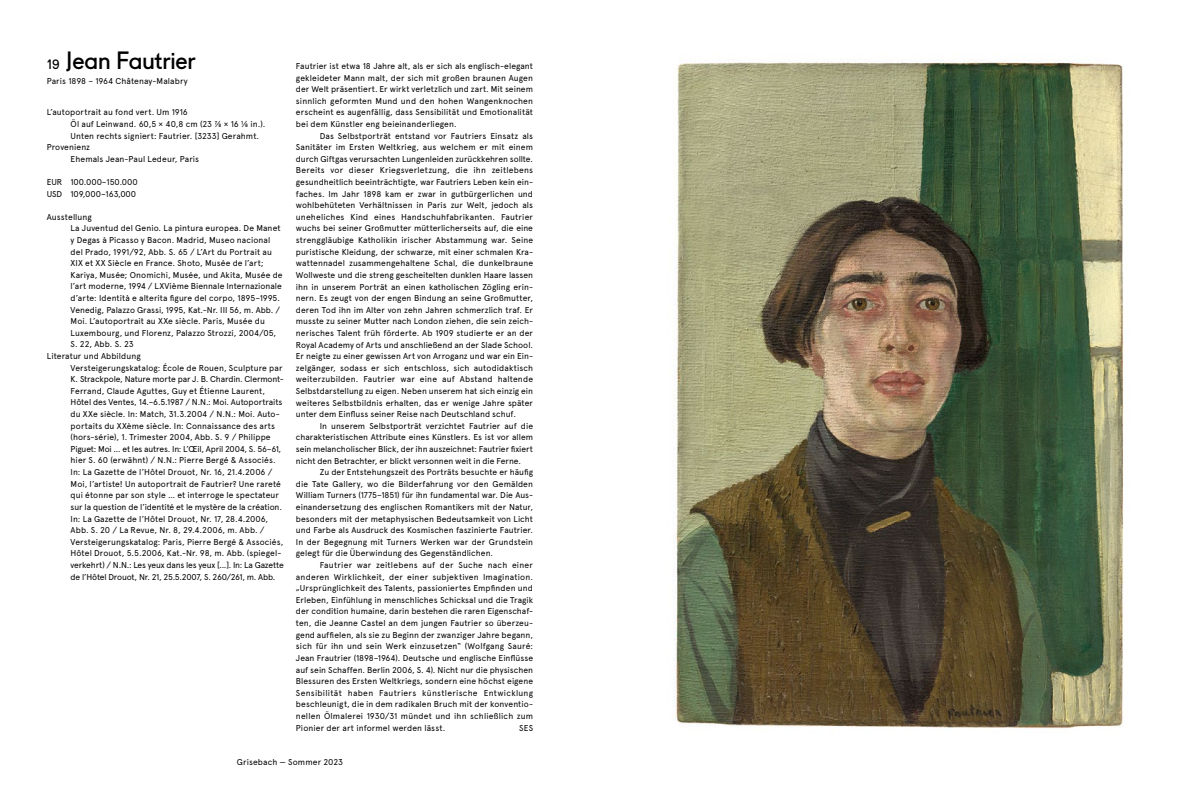
<style>
.page{position:relative;width:1191px;height:794px;background:#fff}
.page>*{position:absolute;margin:0;border:0;box-sizing:border-box;transform-origin:0 0}
.t1{font:24px "Fugue";letter-spacing:-.01em;color:#000}
.t2{font:8.5px/11.6px "Apercu Pro";letter-spacing:.005em;color:#000;text-align:justify}
.t3{font:8.5px "Apercu Pro";letter-spacing:-.02em;color:#000}
.t4{font:8.5px "Apercu Pro";letter-spacing:-.015em;color:#000}
.t5{font:8.5px "Apercu Pro";letter-spacing:-.025em;color:#000}
.s1{font-size:13px}
</style>
<div class="page">
<img style="left:674px;top:60px;width:450px;height:669px">
<h1 class="t1" style="left:47px;top:41px;width:150px"><span class="s1">19</span> Jean Fautrier</h1>
<p class="t2" style="left:47px;top:74px;width:142px">Paris 1898 – 1964 Châtenay-Malabry</p>
<p class="t2" style="left:47px;top:106px;width:143px">L’autoportrait au fond vert. Um 1916</p>
<p class="t2" style="left:71px;top:117px;width:196px">Öl auf Leinwand. 60,5 × 40,8 cm (23 ⅞ × 16 ⅛ in.).</p>
<p class="t2" style="left:71px;top:129px;width:190px">Unten rechts signiert: Fautrier. [3233] Gerahmt.</p>
<p class="t2" style="left:47px;top:141px;width:45px">Provenienz</p>
<p class="t2" style="left:71px;top:152px;width:130px">Ehemals Jean-Paul Ledeur, Paris</p>
<p class="t2" style="left:47px;top:175px;width:92px">EUR 100.000–150.000<br>USD 109,000–163,000</p>
<p class="t2" style="left:47px;top:210px;width:46px">Ausstellung</p>
<p class="t2" style="left:71px;top:222px;width:212px">La Juventud del Genio. La pintura europea. De Manet</p>
<p class="t2" style="left:71px;top:233px;width:201px">y Degas à Picasso y Bacon. Madrid, Museo nacional</p>
<p class="t2" style="left:71px;top:245px;width:203px">del Prado, 1991/92, Abb. S. 65 / L’Art du Portrait au</p>
<p class="t2" style="left:71px;top:257px;width:194px">XIX et XX Siècle en France. Shoto, Musée de l’art;</p>
<p class="t2" style="left:71px;top:268px;width:213px">Kariya, Musée; Onomichi, Musée, und Akita, Musée de</p>
<p class="t2" style="left:71px;top:280px;width:213px">l’art moderne, 1994 / LXVième Biennale Internazionale</p>
<p class="t2" style="left:71px;top:291px;width:211px">d’arte: Identità e alterita figure del corpo, 1895–1995.</p>
<p class="t2" style="left:71px;top:303px;width:211px">Venedig, Palazzo Grassi, 1995, Kat.-Nr. III 56, m. Abb. /</p>
<p class="t2" style="left:71px;top:315px;width:196px">Moi. L’autoportrait au XXe siècle. Paris, Musée du</p>
<p class="t2" style="left:71px;top:326px;width:207px">Luxembourg, und Florenz, Palazzo Strozzi, 2004/05,</p>
<p class="t2" style="left:71px;top:338px;width:65px">S. 22, Abb. S. 23</p>
<p class="t2" style="left:47px;top:349px;width:95px">Literatur und Abbildung</p>
<p class="t2" style="left:71px;top:361px;width:213px">Versteigerungskatalog: École de Rouen, Sculpture par</p>
<p class="t4" style="left:71px;top:373px;width:215px">K. Strackpole, Nature morte par J. B. Chardin. Clermont-</p>
<p class="t2" style="left:71px;top:384px;width:196px">Ferrand, Claude Aguttes, Guy et Étienne Laurent,</p>
<p class="t2" style="left:71px;top:396px;width:213px">Hôtel des Ventes, 14.–6.5.1987 / N.N.: Moi. Autoportraits</p>
<p class="t2" style="left:71px;top:407px;width:211px">du XXe siècle. In: Match, 31.3.2004 / N.N.: Moi. Auto-</p>
<p class="t2" style="left:71px;top:419px;width:206px">portaits du XXème siècle. In: Connaissance des arts</p>
<p class="t2" style="left:71px;top:431px;width:202px">(hors-série), 1. Trimester 2004, Abb. S. 9 / Philippe</p>
<p class="t3" style="left:71px;top:442px;width:212px">Piguet: Moi … et les autres. In: L’Œil, April 2004, S. 56–61,</p>
<p class="t2" style="left:71px;top:454px;width:206px">hier S. 60 (erwähnt) / N.N.: Pierre Bergé &amp; Associés.</p>
<p class="t2" style="left:71px;top:465px;width:203px">In: La Gazette de l’Hôtel Drouot, Nr. 16, 21.4.2006 /</p>
<p class="t2" style="left:71px;top:477px;width:212px">Moi, l’artiste! Un autoportrait de Fautrier? Une rareté</p>
<p class="t2" style="left:71px;top:489px;width:210px">qui étonne par son style … et interroge le spectateur</p>
<p class="t2" style="left:71px;top:500px;width:213px">sur la question de l’identité et le mystère de la création.</p>
<p class="t2" style="left:71px;top:512px;width:199px">In: La Gazette de l’Hôtel Drouot, Nr. 17, 28.4.2006,</p>
<p class="t2" style="left:71px;top:523px;width:195px">Abb. S. 20 / La Revue, Nr. 8, 29.4.2006, m. Abb. /</p>
<p class="t2" style="left:71px;top:535px;width:214px">Versteigerungskatalog: Paris, Pierre Bergé &amp; Associés,</p>
<p class="t2" style="left:71px;top:547px;width:212px">Hôtel Drouot, 5.5.2006, Kat.-Nr. 98, m. Abb. (spiegel-</p>
<p class="t3" style="left:71px;top:558px;width:215px">verkehrt) / N.N.: Les yeux dans les yeux [...]. In: La Gazette</p>
<p class="t5" style="left:71px;top:570px;width:206px">de l’Hôtel Drouot, Nr. 21, 25.5.2007, S. 260/261, m. Abb.</p>
<p class="t2" style="left:296px;top:59px;width:239px">Fautrier ist etwa 18 Jahre alt, als er sich als englisch-elegant gekleideter Mann malt, der sich mit großen braunen Augen der Welt präsentiert. Er wirkt verletzlich und zart. Mit seinem sinnlich geformten Mund und den hohen Wangenknochen erscheint es augenfällig, dass Sensibilität und Emotionalität bei dem Künstler eng beieinanderliegen.</p>
<p class="t2" style="left:296px;top:129px;width:239px;text-indent:24px">Das Selbstporträt entstand vor Fautriers Einsatz als Sanitäter im Ersten Weltkrieg, aus welchem er mit einem durch Giftgas verursachten Lungenleiden zurückkehren sollte.<br>Bereits vor dieser Kriegsverletzung, die ihn zeitlebens gesundheitlich beeinträchtigte, war Fautriers Leben kein ein&shy;faches. Im Jahr 1898 kam er zwar in gutbürgerlichen und wohlbehüteten Verhältnissen in Paris zur Welt, jedoch als uneheliches Kind eines Handschuhfabrikanten. Fautrier wuchs bei seiner Großmutter mütterlicherseits auf, die eine strenggläubige Katholikin irischer Abstammung war. Seine puristische Kleidung, der schwarze, mit einer schmalen Kra&shy;wattennadel zusammengehaltene Schal, die dunkelbraune Wollweste und die streng gescheitelten dunklen Haare lassen ihn in unserem Porträt an einen katholischen Zögling erin&shy;nern. Es zeugt von der engen Bindung an seine Großmutter, deren Tod ihn im Alter von zehn Jahren schmerzlich traf. Er musste zu seiner Mutter nach London ziehen, die sein zeich&shy;nerisches Talent früh förderte. Ab 1909 studierte er an der Royal Academy of Arts und anschließend an der Slade School.<br>Er neigte zu einer gewissen Art von Arroganz und war ein Ein&shy;zelgänger, sodass er sich entschloss, sich autodidaktisch weiterzubilden. Fautrier war eine auf Abstand haltende Selbstdarstellung zu eigen. Neben unserem hat sich einzig ein weiteres Selbstbildnis erhalten, das er wenige Jahre später unter dem Einfluss seiner Reise nach Deutschland schuf.</p>
<p class="t2" style="left:296px;top:419px;width:239px;text-indent:24px">In unserem Selbstporträt verzichtet Fautrier auf die charakteristischen Attribute eines Künstlers. Es ist vor allem sein melancholischer Blick, der ihn auszeichnet: Fautrier fixiert nicht den Betrachter, er blickt versonnen weit in die Ferne.</p>
<p class="t2" style="left:296px;top:466px;width:239px;text-indent:24px">Zu der Entstehungszeit des Porträts besuchte er häufig die Tate Gallery, wo die Bilderfahrung vor den Gemälden William Turners (1775–1851) für ihn fundamental war. Die Aus&shy;einandersetzung des englischen Romantikers mit der Natur, besonders mit der metaphysischen Bedeutsamkeit von Licht und Farbe als Ausdruck des Kosmischen faszinierte Fautrier.<br>In der Begegnung mit Turners Werken war der Grundstein gelegt für die Überwindung des Gegenständlichen.</p>
<p class="t2" style="left:296px;top:558px;width:239px;text-indent:24px">Fautrier war zeitlebens auf der Suche nach einer anderen Wirklichkeit, der einer subjektiven Imagination. „Ursprünglichkeit des Talents, passioniertes Empfinden und Erleben, Einfühlung in menschliches Schicksal und die Tragik der condition humaine, darin bestehen die raren Eigenschaf&shy;ten, die Jeanne Castel an dem jungen Fautrier so überzeu&shy;gend auffielen, als sie zu Beginn der zwanziger Jahre begann, sich für ihn und sein Werk einzusetzen“ (Wolfgang Sauré:<br>Jean Frautrier (1898–1964). Deutsche und englische Einflüsse auf sein Schaffen. Berlin 2006, S. 4). Nicht nur die physischen Blessuren des Ersten Weltkriegs, sondern eine höchst eigene Sensibilität haben Fautriers künstlerische Entwicklung beschleunigt, die in dem radikalen Bruch mit der konventio&shy;nellen Ölmalerei 1930/31 mündet und ihn schließlich zum Pionier der art informel werden lässt.</p>
<p class="t2" style="left:519px;top:721px;width:15px">SES</p>
<p class="t2" style="left:237px;top:755px;width:108px">Grisebach — Sommer 2023</p>
</div>
